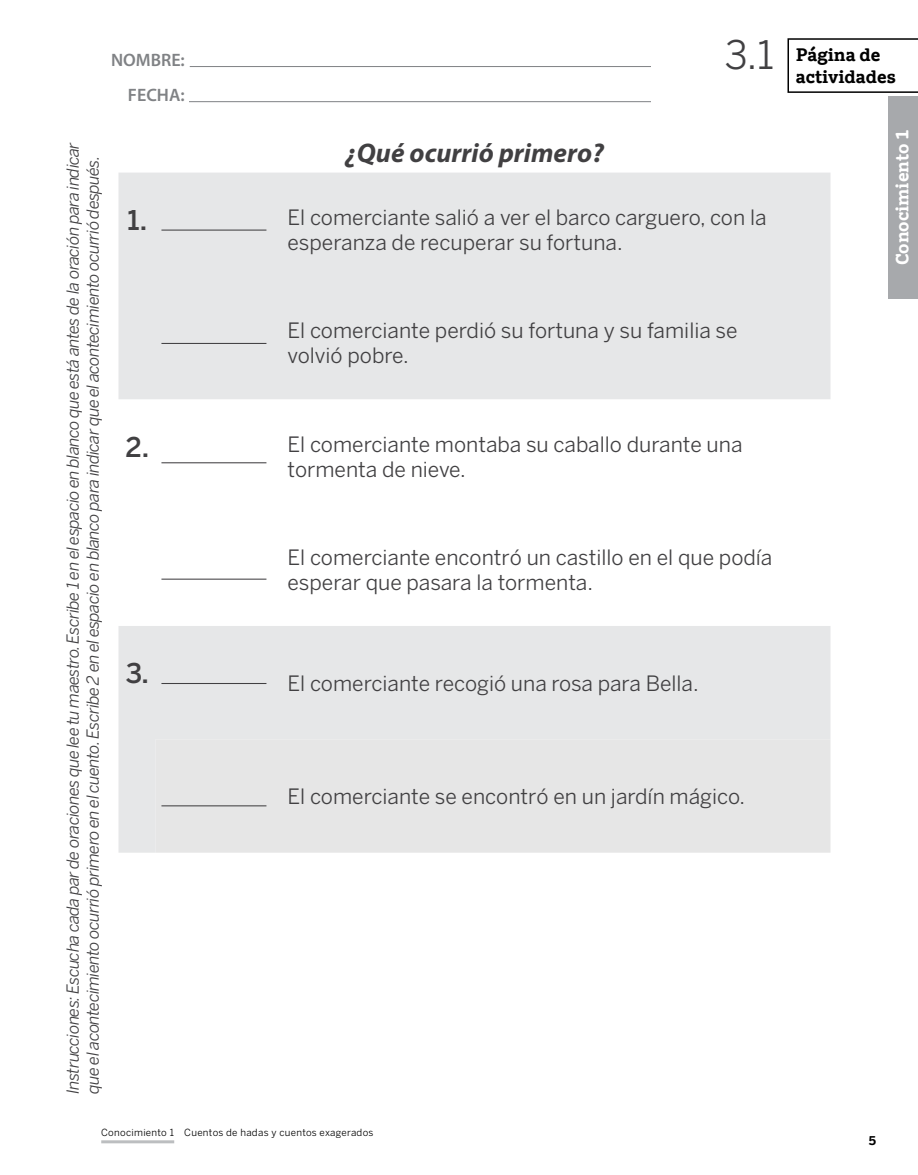
<style>
.page{position:relative;width:918px;height:1175px;background:#fff}
.page>*{position:absolute;margin:0;border:0;box-sizing:border-box;transform-origin:0 0}
.t1{font:39px "Benton Sans";color:#414042}
.t2{font:italic 700 27px "Myriad Pro";color:#414042}
.t3{font:500 27px "Benton Sans";color:#414042}
.t4{font:21px/25.2px "Benton Sans";color:#414042}
.t5{font:700 18px/21.6px "Amplify";color:#000}
.t6{font:600 18px/35.1px "Myriad Pro";color:#808285;text-align:right}
.t7{font:700 18px "Amplify";color:#fff}
.t8{font:italic 16.5px/19.8px "Benton Sans";letter-spacing:-.035em;color:#414042}
.t9{font:700 12px "Benton Sans";color:#000}
.t10{font:9.75px "Benton Sans";letter-spacing:.03em;color:#000}
</style>
<div class="page">
<svg style="left:788px;top:38px;width:130px;height:55px"></svg>
<hr style="left:190px;top:66px;width:461px;height:1px;background:#808285">
<hr style="left:189px;top:101px;width:462px;height:1px;background:#808285">
<div style="left:888px;top:96px;width:30px;height:202px;background:#a7a9ac"></div>
<hr style="left:101px;top:1140px;width:73px;height:3px;background:#bcbec0">
<svg style="left:118px;top:172px;width:713px;height:680px;fill:#e6e7e8"></svg>
<div style="left:155px;top:739px;width:676px;height:113px;background:#e6e6e6"></div>
<hr style="left:161px;top:229px;width:105px;height:2px;background:#414042">
<hr style="left:161px;top:343px;width:105px;height:1px;background:#414042">
<hr style="left:161px;top:462px;width:105px;height:1px;background:#414042">
<hr style="left:161px;top:578px;width:105px;height:1px;background:#414042">
<hr style="left:161px;top:683px;width:105px;height:1px;background:#414042">
<hr style="left:161px;top:805px;width:105px;height:1px;background:#414042">
<p class="t6" style="left:111px;top:42px;width:75px">NOMBRE:<br>FECHA:</p>
<h1 class="t1" style="left:725px;top:32px;width:51px">3.1</h1>
<p class="t8" style="left:63px;top:1094px;width:953px;rotate:-90deg">Instrucciones: Escucha cada par de oraciones que lee tu maestro. Escribe 1 en el espacio en blanco que está antes de la oración para indicar que el acontecimiento ocurrió primero en el cuento. Escribe 2 en el espacio en blanco para indicar que el acontecimiento ocurrió después.</p>
<p class="t2" style="left:345px;top:135px;width:260px">¿Qué ocurrió primero?</p>
<p class="t3" style="left:128px;top:204px;width:21px">1.</p>
<p class="t4" style="left:288px;top:204px;width:481px">El comerciante salió a ver el barco carguero, con la esperanza de recuperar su fortuna.</p>
<p class="t4" style="left:288px;top:318px;width:452px">El comerciante perdió su fortuna y su familia se volvió pobre.</p>
<p class="t3" style="left:126px;top:430px;width:25px">2.</p>
<p class="t4" style="left:288px;top:431px;width:456px">El comerciante montaba su caballo durante una tormenta de nieve.</p>
<p class="t3" style="left:126px;top:657px;width:25px">3.</p>
<p class="t4" style="left:288px;top:544px;width:486px">El comerciante encontró un castillo en el que podía esperar que pasara la tormenta.</p>
<p class="t4" style="left:288px;top:670px;width:413px">El comerciante recogió una rosa para Bella.</p>
<p class="t4" style="left:288px;top:783px;width:459px">El comerciante se encontró en un jardín mágico.</p>
<p class="t10" style="left:101px;top:1126px;width:274px">Conocimiento 1 Cuentos de hadas y cuentos exagerados</p>
<p class="t5" style="left:796px;top:43px;width:102px">Página de actividades</p>
<p class="t7" style="left:890px;top:265px;width:138px;rotate:-90deg">Conocimiento 1</p>
<p class="t9" style="left:869px;top:1133px;width:9px">5</p>
</div>
